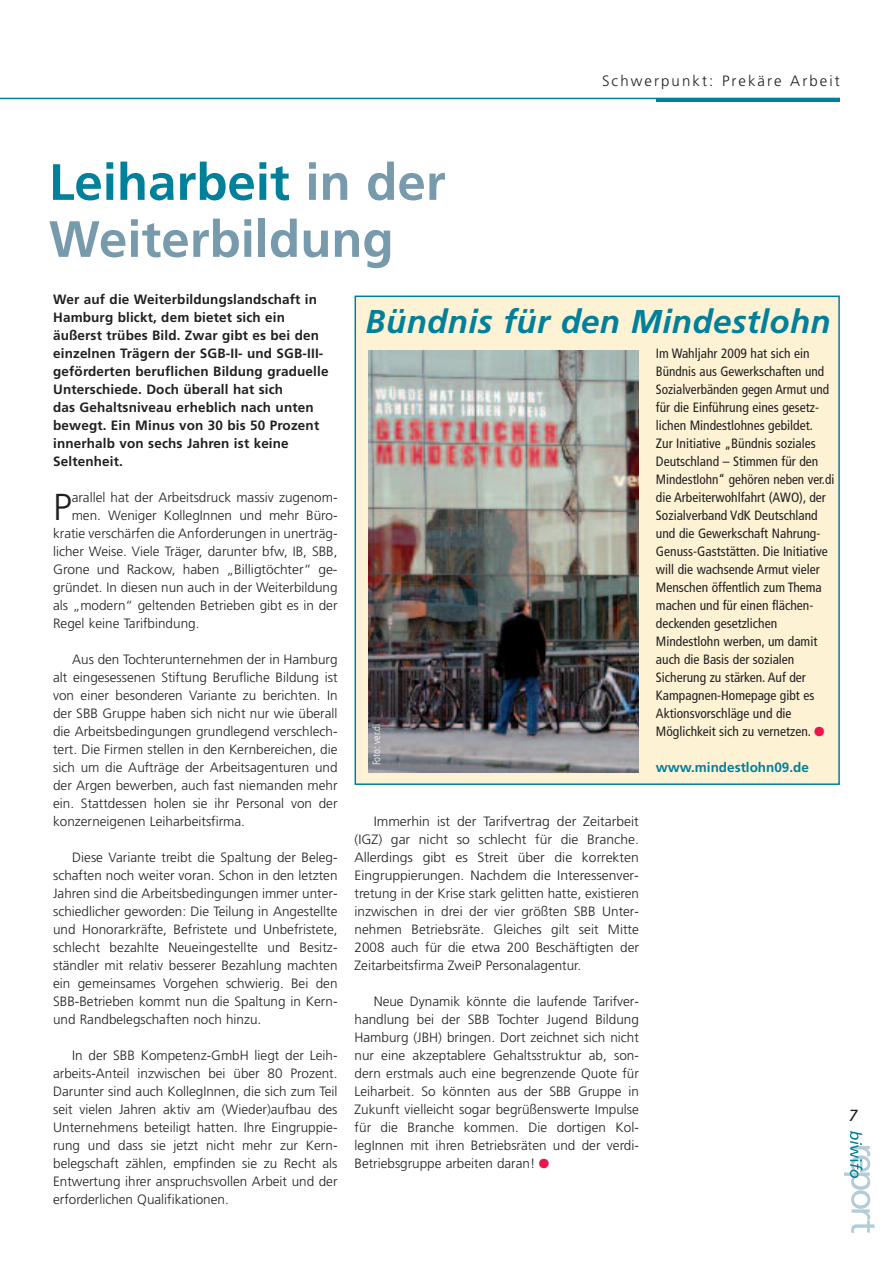
<style>
.page{position:relative;width:893px;height:1263px;background:#fff}
.page>*{position:absolute;margin:0;border:0;box-sizing:border-box;transform-origin:0 0}
.t1{font:700 51px/57px "Frutiger LT";color:#779aac}
.t2{font:300 37.5px "Frutiger LT";color:#231f20}
.t3{font:italic 700 33px "Frutiger LT";letter-spacing:.01em;color:#00809a}
.t4{font:italic 16.2px "Frutiger LT";color:#231f20}
.t5{font:300 15px "Frutiger LT";letter-spacing:.14em;color:#231f20}
.t6{font:300 13.5px/18px "Frutiger LT";color:#231f20;text-align:justify}
.t7{font:condensed 13.5px/18px "Frutiger LT";color:#231f20}
.t8{font:700 13.5px/18px "Frutiger LT";letter-spacing:.01em;color:#231f20}
.t9{font:700 13.5px "Frutiger LT";color:#00809a}
.t10{font:300 condensed 10.5px "Frutiger LT";color:#fff}
.s1{color:#00809a}
</style>
<div class="page">
<svg style="left:844px;top:1131px;width:31px;height:102px"></svg>
<hr style="left:0;top:98px;width:840px;height:1px;background:#00809a">
<hr style="left:656px;top:98px;width:184px;height:4px;background:#00809a">
<div style="left:356px;top:297px;width:482px;height:486px;background:#fef2d5"></div>
<div style="left:355px;top:296px;width:485px;height:489px;border:2px solid #00809a"></div>
<img style="left:368px;top:351px;width:271px;height:421px">
<p class="t5" style="left:602px;top:74px;width:239px">Schwerpunkt: Prekäre Arbeit</p>
<h1 class="t1" style="left:49px;top:158px;width:398px"><span class="s1">Leiharbeit</span> in der<br>Weiterbildung</h1>
<p class="t8" style="left:53px;top:292px;width:277px">Wer auf die Weiterbildungslandschaft in Hamburg blickt, dem bietet sich ein äußerst trübes Bild. Zwar gibt es bei den einzelnen Trägern der SGB-II- und SGB-III&shy;geförderten beruflichen Bildung graduelle Unterschiede. Doch überall hat sich<br>das Gehaltsniveau erheblich nach unten bewegt. Ein Minus von 30 bis 50 Prozent innerhalb von sechs Jahren ist keine Seltenheit.</p>
<h2 class="t2" style="left:53px;top:492px;width:20px">P</h2>
<p class="t6" style="left:72px;top:490px;width:267px">arallel hat der Arbeitsdruck massiv zugenom-</p>
<h3 class="t3" style="left:366px;top:308px;width:466px">Bündnis für den Mindestlohn</h3>
<p class="t7" style="left:656px;top:346px;width:180px">Im Wahljahr 2009 hat sich ein<br>Bündnis aus Gewerkschaften und<br>Sozialverbänden gegen Armut und für die Einführung eines gesetz&shy;lichen Mindestlohnes gebildet.<br>Zur Initiative „Bündnis soziales<br>Deutschland – Stimmen für den<br>Mindestlohn“ gehören neben ver.di die Arbeiterwohlfahrt (AWO), der<br>Sozialverband VdK Deutschland und die Gewerkschaft Nahrung-<br>Genuss-Gaststätten. Die Initiative will die wachsende Armut vieler<br>Menschen öffentlich zum Thema machen und für einen flächen&shy;deckenden gesetzlichen<br>Mindestlohn werben, um damit auch die Basis der sozialen<br>Sicherung zu stärken. Auf der<br>Kampagnen-Homepage gibt es<br>Aktionsvorschläge und die<br>Möglichkeit sich zu vernetzen.</p>
<p class="t9" style="left:656px;top:762px;width:155px">www.mindestlohn09.de</p>
<p class="t6" style="left:72px;top:508px;width:267px">men. Weniger KollegInnen und mehr Büro-</p>
<p class="t6" style="left:53px;top:526px;width:286px">kratie verschärfen die Anforderungen in unerträg-</p>
<p class="t6" style="left:53px;top:544px;width:286px">licher Weise. Viele Träger, darunter bfw, IB, SBB,</p>
<p class="t6" style="left:53px;top:562px;width:286px">Grone und Rackow, haben „Billigtöchter“ ge-</p>
<p class="t6" style="left:53px;top:580px;width:286px">gründet. In diesen nun auch in der Weiterbildung</p>
<p class="t6" style="left:53px;top:598px;width:286px">als „modern“ geltenden Betrieben gibt es in der</p>
<p class="t6" style="left:53px;top:616px;width:148px">Regel keine Tarifbindung.</p>
<p class="t6" style="left:53px;top:652px;width:286px;text-indent:19px">Aus den Tochterunternehmen der in Hamburg alt eingesessenen Stiftung Berufliche Bildung ist von einer besonderen Variante zu berichten. In der SBB Gruppe haben sich nicht nur wie überall die Arbeitsbedingungen grundlegend verschlech&shy;tert. Die Firmen stellen in den Kernbereichen, die sich um die Aufträge der Arbeitsagenturen und der Argen bewerben, auch fast niemanden mehr ein. Stattdessen holen sie ihr Personal von der konzerneigenen Leiharbeitsfirma.</p>
<p class="t6" style="left:53px;top:850px;width:286px;text-indent:19px">Diese Variante treibt die Spaltung der Beleg&shy;schaften noch weiter voran. Schon in den letzten Jahren sind die Arbeitsbedingungen immer unter&shy;schiedlicher geworden: Die Teilung in Angestellte und Honorarkräfte, Befristete und Unbefristete, schlecht bezahlte Neueingestellte und Besitz&shy;ständler mit relativ besserer Bezahlung machten ein gemeinsames Vorgehen schwierig. Bei den SBB-Betrieben kommt nun die Spaltung in Kern&shy;und Randbelegschaften noch hinzu.</p>
<p class="t6" style="left:53px;top:1048px;width:286px;text-indent:19px">In der SBB Kompetenz-GmbH liegt der Leih&shy;arbeits-Anteil inzwischen bei über 80 Prozent.<br>Darunter sind auch KollegInnen, die sich zum Teil seit vielen Jahren aktiv am (Wieder)aufbau des Unternehmens beteiligt hatten. Ihre Eingruppie&shy;rung und dass sie jetzt nicht mehr zur Kern&shy;belegschaft zählen, empfinden sie zu Recht als Entwertung ihrer anspruchsvollen Arbeit und der erforderlichen Qualifikationen.</p>
<p class="t10" style="left:372px;top:765px;width:43px;rotate:-90deg">Foto: ver.di</p>
<p class="t6" style="left:355px;top:814px;width:286px;text-indent:19px">Immerhin ist der Tarifvertrag der Zeitarbeit (IGZ) gar nicht so schlecht für die Branche.<br>Allerdings gibt es Streit über die korrekten Eingruppierungen. Nachdem die Interessenver&shy;tretung in der Krise stark gelitten hatte, existieren inzwischen in drei der vier größten SBB Unter&shy;nehmen Betriebsräte. Gleiches gilt seit Mitte 2008 auch für die etwa 200 Beschäftigten der Zeitarbeitsfirma ZweiP Personalagentur.</p>
<p class="t6" style="left:355px;top:994px;width:286px;text-indent:19px">Neue Dynamik könnte die laufende Tarifver&shy;handlung bei der SBB Tochter Jugend Bildung Hamburg (JBH) bringen. Dort zeichnet sich nicht nur eine akzeptablere Gehaltsstruktur ab, son&shy;dern erstmals auch eine begrenzende Quote für Leiharbeit. So könnten aus der SBB Gruppe in Zukunft vielleicht sogar begrüßenswerte Impulse für die Branche kommen. Die dortigen Kol&shy;legInnen mit ihren Betriebsräten und der verdi-Betriebsgruppe arbeiten daran!</p>
<p class="t4" style="left:848px;top:1109px;width:10px">7</p>
</div>
